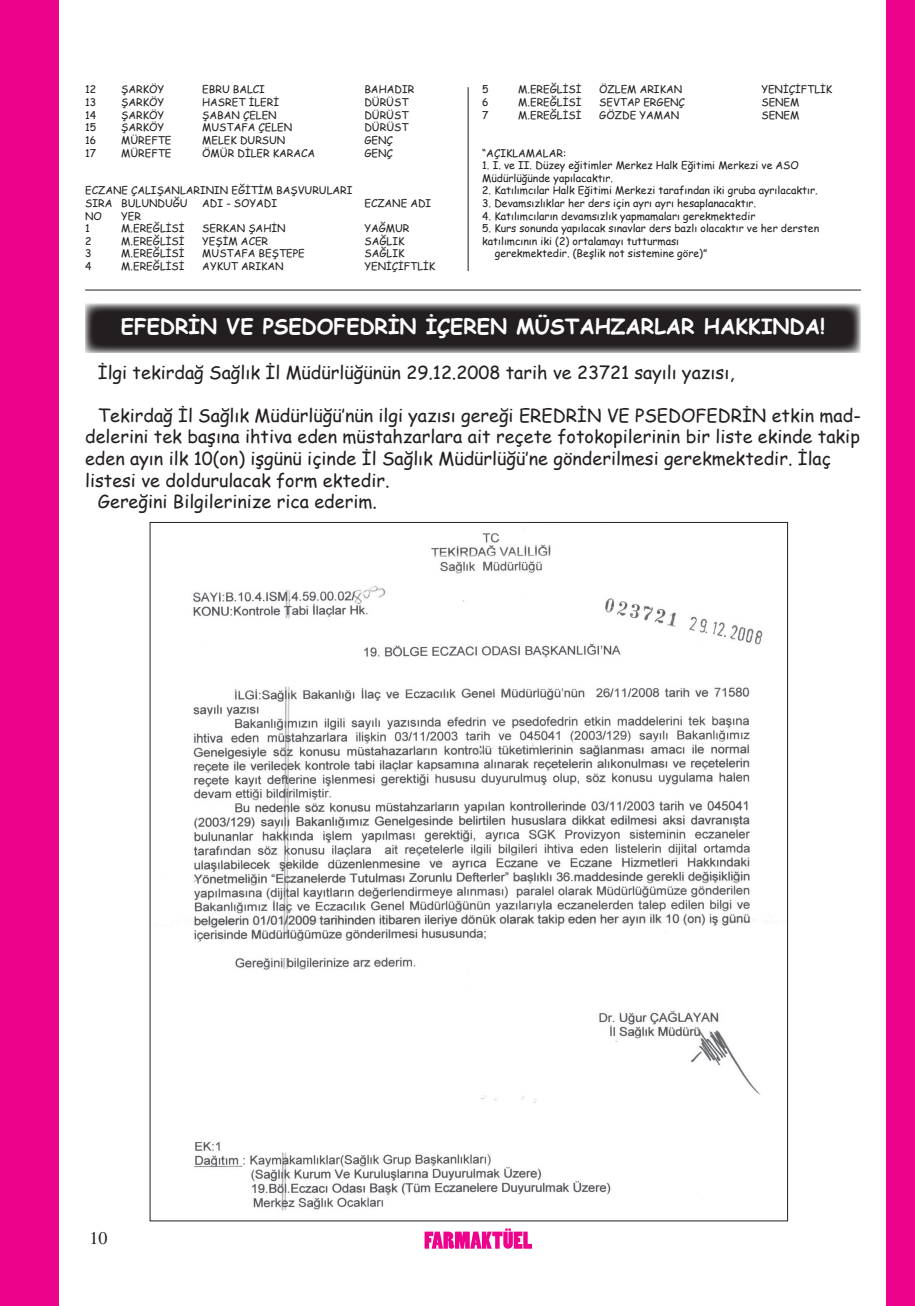
<style>
.page{position:relative;width:915px;height:1306px;background:#fff}
.page>*{position:absolute;margin:0;border:0;box-sizing:border-box;transform-origin:0 0}
.t1{font:700 21px "Comic Sans MS";color:#fff}
.t2{font:18px "Comic Sans MS";color:#231f20}
.t3{font:18px "Times";color:#231f20}
.t4{font:10.5px/12.6px "Comic Sans MS";color:#231f20}
</style>
<div class="page">
<div style="left:0;top:0;width:914px;height:1305px;background:#ed028c"></div>
<div style="left:60px;top:0;width:825px;height:1305px;background:#fff"></div>
<svg style="left:424px;top:1228px;width:107px;height:20px"></svg>
<hr style="left:914px;top:0;width:1px;height:1305px;background:#ed028c">
<hr style="left:467px;top:87px;width:1px;height:184px;background:#231f20">
<hr style="left:85px;top:290px;width:775px;height:1px;background:#231f20">
<svg style="left:85px;top:304px;width:775px;height:49px;background:#393536"></svg>
<img style="left:193px;top:533px;width:591px;height:678px">
<p class="t4" style="left:85px;top:83px;width:13px">12</p>
<p class="t4" style="left:121px;top:83px;width:45px">ŞARKÖY</p>
<p class="t4" style="left:202px;top:83px;width:64px">EBRU BALCI</p>
<p class="t4" style="left:364px;top:83px;width:51px">BAHADIR</p>
<p class="t4" style="left:85px;top:96px;width:13px">13</p>
<p class="t4" style="left:121px;top:96px;width:45px">ŞARKÖY</p>
<p class="t4" style="left:202px;top:96px;width:78px">HASRET İLERİ</p>
<p class="t4" style="left:364px;top:96px;width:46px">DÜRÜST</p>
<p class="t4" style="left:85px;top:108px;width:13px">14</p>
<p class="t4" style="left:121px;top:108px;width:45px">ŞARKÖY</p>
<p class="t4" style="left:202px;top:108px;width:76px">ŞABAN ÇELEN</p>
<p class="t4" style="left:364px;top:108px;width:46px">DÜRÜST</p>
<p class="t4" style="left:85px;top:121px;width:13px">15</p>
<p class="t4" style="left:121px;top:121px;width:45px">ŞARKÖY</p>
<p class="t4" style="left:202px;top:121px;width:91px">MUSTAFA ÇELEN</p>
<p class="t4" style="left:364px;top:121px;width:46px">DÜRÜST</p>
<p class="t4" style="left:85px;top:133px;width:13px">16</p>
<p class="t4" style="left:121px;top:133px;width:52px">MÜREFTE</p>
<p class="t4" style="left:202px;top:133px;width:85px">MELEK DURSUN</p>
<p class="t4" style="left:364px;top:133px;width:30px">GENÇ</p>
<p class="t4" style="left:85px;top:146px;width:13px">17</p>
<p class="t4" style="left:121px;top:146px;width:52px">MÜREFTE</p>
<p class="t4" style="left:202px;top:146px;width:114px">ÖMÜR DİLER KARACA</p>
<p class="t4" style="left:364px;top:146px;width:30px">GENÇ</p>
<p class="t4" style="left:85px;top:184px;width:269px">ECZANE ÇALIŞANLARININ EĞİTİM BAŞVURULARI<br>SIRA BULUNDUĞU</p>
<p class="t4" style="left:202px;top:196px;width:76px">ADI - SOYADI</p>
<p class="t4" style="left:364px;top:196px;width:68px">ECZANE ADI</p>
<p class="t4" style="left:85px;top:209px;width:18px">NO</p>
<p class="t4" style="left:121px;top:209px;width:21px">YER</p>
<p class="t4" style="left:85px;top:222px;width:6px">1</p>
<p class="t4" style="left:121px;top:222px;width:65px">M.EREĞLİSİ</p>
<p class="t4" style="left:202px;top:222px;width:85px">SERKAN ŞAHİN</p>
<p class="t4" style="left:364px;top:222px;width:47px">YAĞMUR</p>
<p class="t4" style="left:85px;top:234px;width:8px">2</p>
<p class="t4" style="left:121px;top:234px;width:65px">M.EREĞLİSİ</p>
<p class="t4" style="left:202px;top:234px;width:67px">YEŞİM ACER</p>
<p class="t4" style="left:364px;top:234px;width:42px">SAĞLIK</p>
<p class="t4" style="left:85px;top:247px;width:8px">3</p>
<p class="t4" style="left:121px;top:247px;width:65px">M.EREĞLİSİ</p>
<p class="t4" style="left:202px;top:247px;width:104px">MUSTAFA BEŞTEPE</p>
<p class="t4" style="left:364px;top:247px;width:42px">SAĞLIK</p>
<p class="t4" style="left:85px;top:259px;width:8px">4</p>
<p class="t4" style="left:121px;top:259px;width:65px">M.EREĞLİSİ</p>
<p class="t4" style="left:202px;top:259px;width:83px">AYKUT ARIKAN</p>
<p class="t4" style="left:364px;top:259px;width:72px">YENİÇİFTLİK</p>
<p class="t4" style="left:482px;top:83px;width:8px">5</p>
<p class="t4" style="left:518px;top:83px;width:65px">M.EREĞLİSİ</p>
<p class="t4" style="left:599px;top:83px;width:84px">ÖZLEM ARIKAN</p>
<p class="t4" style="left:761px;top:83px;width:72px">YENİÇİFTLİK</p>
<p class="t4" style="left:482px;top:96px;width:8px">6</p>
<p class="t4" style="left:518px;top:96px;width:65px">M.EREĞLİSİ</p>
<p class="t4" style="left:599px;top:96px;width:87px">SEVTAP ERGENÇ</p>
<p class="t4" style="left:761px;top:96px;width:40px">SENEM</p>
<p class="t4" style="left:482px;top:108px;width:8px">7</p>
<p class="t4" style="left:518px;top:108px;width:65px">M.EREĞLİSİ</p>
<p class="t4" style="left:599px;top:108px;width:81px">GÖZDE YAMAN</p>
<p class="t4" style="left:761px;top:108px;width:40px">SENEM</p>
<p class="t4" style="left:482px;top:146px;width:85px">“AÇIKLAMALAR:</p>
<p class="t4" style="left:482px;top:159px;width:318px">1. I. ve II. Düzey eğitimler Merkez Halk Eğitimi Merkezi ve ASO<br>Müdürlüğünde yapılacaktır.</p>
<p class="t4" style="left:482px;top:184px;width:337px">2. Katılımcılar Halk Eğitimi Merkezi tarafından iki gruba ayrılacaktır.</p>
<p class="t4" style="left:482px;top:196px;width:275px">3. Devamsızlıklar her ders için ayrı ayrı hesaplanacaktır.</p>
<p class="t4" style="left:482px;top:209px;width:275px">4. Katılımcıların devamsızlık yapmamaları gerekmektedir</p>
<p class="t4" style="left:482px;top:222px;width:338px">5. Kurs sonunda yapılacak sınavlar ders bazlı olacaktır ve her dersten</p>
<p class="t4" style="left:482px;top:234px;width:198px">katılımcının iki (2) ortalamayı tutturması</p>
<p class="t4" style="left:494px;top:247px;width:214px">gerekmektedir. (Beşlik not sistemine göre)”</p>
<h1 class="t1" style="left:121px;top:310px;width:705px">EFEDRİN VE PSEDOFEDRİN İÇEREN MÜSTAHZARLAR HAKKINDA!</h1>
<h2 class="t2" style="left:98px;top:359px;width:637px">İlgi tekirdağ Sağlık İl Müdürlüğünün 29.12.2008 tarih ve 23721 sayılı yazısı,</h2>
<h2 class="t2" style="left:98px;top:402px;width:764px">Tekirdağ İl Sağlık Müdürlüğü’nün ilgi yazısı gereği EREDRİN VE PSEDOFEDRİN etkin mad-</h2>
<h2 class="t2" style="left:85px;top:423px;width:776px">delerini tek başına ihtiva eden müstahzarlara ait reçete fotokopilerinin bir liste ekinde takip</h2>
<h2 class="t2" style="left:85px;top:445px;width:747px">eden ayın ilk 10(on) işgünü içinde İl Sağlık Müdürlüğü’ne gönderilmesi gerekmektedir. İlaç</h2>
<h2 class="t2" style="left:85px;top:467px;width:306px">listesi ve doldurulacak form ektedir.</h2>
<h2 class="t2" style="left:98px;top:488px;width:280px">Gereğini Bilgilerinize rica ederim.</h2>
<h2 class="t3" style="left:90px;top:1227px;width:19px">10</h2>
</div>
